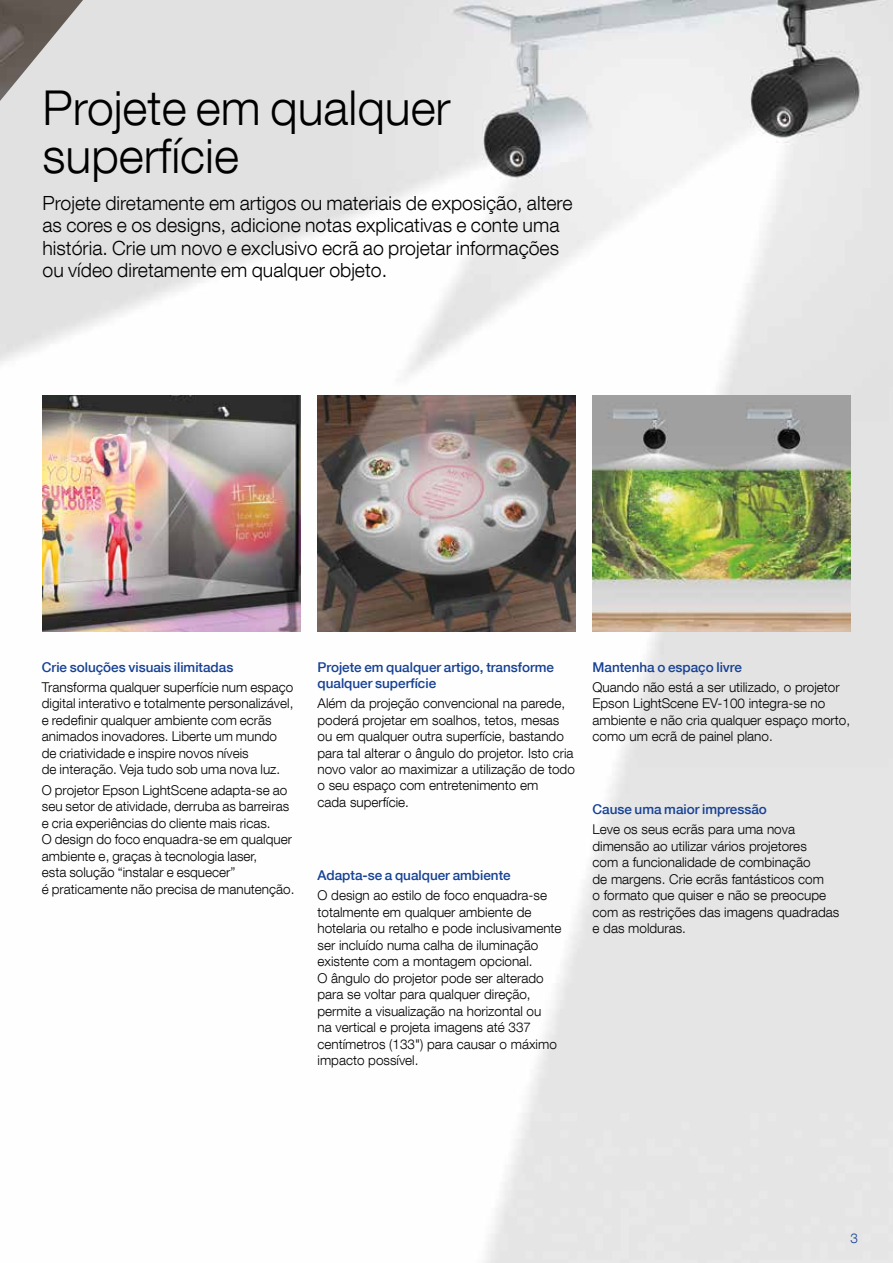
<style>
.page{position:relative;width:893px;height:1263px;background:#fff}
.page>*{position:absolute;margin:0;border:0;box-sizing:border-box;transform-origin:0 0}
.t1{font:300 48px/48px "Helvetica Neue LT Com";color:#000}
.t2{font:300 19.5px/22.5px "Helvetica Neue LT Com";color:#000}
.t3{font:300 13.5px/16.5px "Helvetica Neue LT Com";color:#000}
.t4{font:500 13.5px/16.5px "Helvetica Neue LT Com";color:#164194}
.t5{font:300 13.5px "Helvetica Neue LT Com";color:#164194}
</style>
<div class="page">
<img style="left:0;top:0;width:893px;height:1263px">
<img style="left:592px;top:396px;width:258px;height:235px">
<img style="left:317px;top:396px;width:258px;height:235px">
<img style="left:43px;top:396px;width:257px;height:235px">
<img style="left:0;top:0;width:83px;height:101px">
<h1 class="t1" style="left:43px;top:83px;width:410px">Projete em qualquer superfície</h1>
<h2 class="t2" style="left:43px;top:191px;width:531px">Projete diretamente em artigos ou materiais de exposição, altere as cores e os designs, adicione notas explicativas e conte uma história. Crie um novo e exclusivo ecrã ao projetar informações ou vídeo diretamente em qualquer objeto.</h2>
<p class="t4" style="left:42px;top:658px;width:193px">Crie soluções visuais ilimitadas</p>
<p class="t3" style="left:42px;top:678px;width:253px">Transforma qualquer superfície num espaço digital interativo e totalmente personalizável, e redefinir qualquer ambiente com ecrãs animados inovadores. Liberte um mundo de criatividade e inspire novos níveis<br>de interação. Veja tudo sob uma nova luz.</p>
<p class="t3" style="left:42px;top:781px;width:254px">O projetor Epson LightScene adapta-se ao seu setor de atividade, derruba as barreiras e cria experiências do cliente mais ricas.<br>O design do foco enquadra-se em qualquer ambiente e, graças à tecnologia laser,<br>esta solução “instalar e esquecer”<br>é praticamente não precisa de manutenção.</p>
<p class="t4" style="left:317px;top:658px;width:238px">Projete em qualquer artigo, transforme qualquer superfície</p>
<p class="t3" style="left:317px;top:695px;width:259px">Além da projeção convencional na parede, poderá projetar em soalhos, tetos, mesas ou em qualquer outra superfície, bastando para tal alterar o ângulo do projetor. Isto cria novo valor ao maximizar a utilização de todo o seu espaço com entretenimento em<br>cada superfície.</p>
<p class="t4" style="left:317px;top:867px;width:195px">Adapta-se a qualquer ambiente</p>
<p class="t3" style="left:317px;top:887px;width:246px">O design ao estilo de foco enquadra-se totalmente em qualquer ambiente de hotelaria ou retalho e pode inclusivamente ser incluído numa calha de iluminação existente com a montagem opcional.<br>O ângulo do projetor pode ser alterado para se voltar para qualquer direção, permite a visualização na horizontal ou<br>na vertical e projeta imagens até 337 centímetros (133") para causar o máximo impacto possível.</p>
<p class="t4" style="left:592px;top:658px;width:151px">Mantenha o espaço livre</p>
<p class="t3" style="left:592px;top:678px;width:259px">Quando não está a ser utilizado, o projetor Epson LightScene EV-100 integra-se no ambiente e não cria qualquer espaço morto, como um ecrã de painel plano.</p>
<p class="t4" style="left:592px;top:801px;width:176px">Cause uma maior impressão</p>
<p class="t3" style="left:592px;top:821px;width:248px">Leve os seus ecrãs para uma nova dimensão ao utilizar vários projetores<br>com a funcionalidade de combinação<br>de margens. Crie ecrãs fantásticos com<br>o formato que quiser e não se preocupe com as restrições das imagens quadradas e das molduras.</p>
<p class="t5" style="left:850px;top:1230px;width:9px">3</p>
</div>
